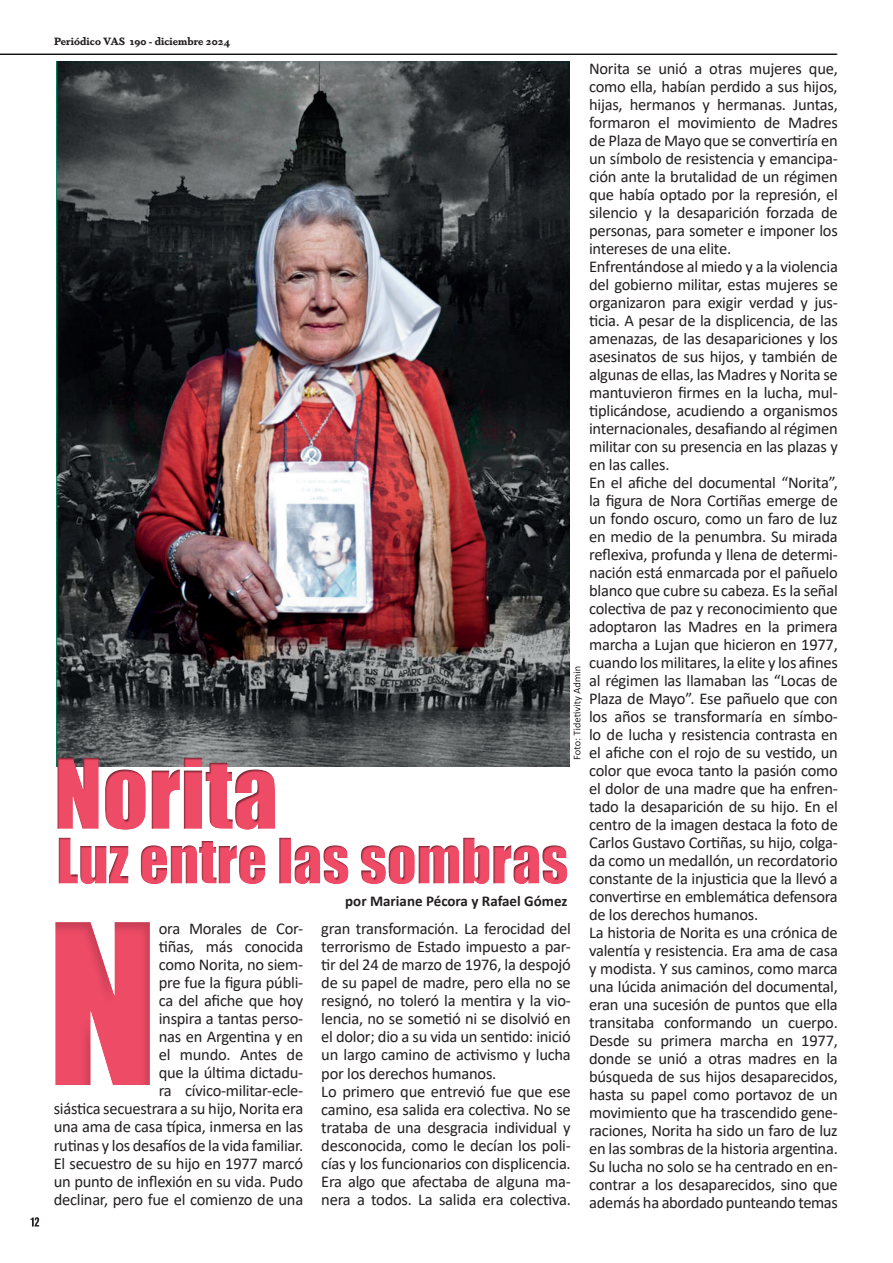
<style>
.page{position:relative;width:893px;height:1263px;background:#fff}
.page>*{position:absolute;margin:0;border:0;box-sizing:border-box;transform-origin:0 0}
.t1{font:206.25px "Impact";color:#ee4b66}
.t2{font:16.5px/18px "Calibri";letter-spacing:-.015em;color:#231f20}
.t3{font:700 15px "Calibri";color:#231f20}
.t4{font:700 10.5px "Dapifer";color:#231f20}
</style>
<div class="page">
<svg style="left:30px;top:1217px;width:9px;height:9px"></svg>
<hr style="left:0;top:54px;width:837px;height:1px;background:#09080b">
<div style="left:53px;top:832px;width:515px;height:52px;background:#231f20;opacity:.54"></div>
<img style="left:57px;top:62px;width:512px;height:704px">
<div style="left:20px;top:844px;width:430px;height:310px;background:#231f20;opacity:.18"></div>
<svg style="left:573px;top:667px;width:9px;height:92px"></svg>
<div style="left:55px;top:756px;width:221px;height:75px;background:#231f20;opacity:.54"></div>
<p class="t4" style="left:54px;top:34px;width:178px">Periódico VAS 190 - diciembre 2024</p>
<p class="t3" style="left:345px;top:890px;width:224px">por Mariane Pécora y Rafael Gómez</p>
<h1 class="t1" style="left:47px;top:844px;width:113px">N</h1>
<p class="t2" style="left:54px;top:919px;width:251px;text-align:right">ora Morales de Cor-<br>tiñas, más conocida<br>como Norita, no siem-<br>pre fue la figura públi-<br>ca del afiche que hoy<br>inspira a tantas perso-<br>nas en Argentina y en<br>el mundo. Antes de<br>que la última dictadu-<br>ra cívico-militar-ecle-<br>siástica secuestrara a su hijo, Norita era una ama de casa típica, inmersa en las rutinas y los desafíos de la vida familiar.<br>El secuestro de su hijo en 1977 marcó un punto de inflexión en su vida. Pudo declinar, pero fue el comienzo de una</p>
<p class="t2" style="left:321px;top:919px;width:251px">gran transformación. La ferocidad del terrorismo de Estado impuesto a par&shy;tir del 24 de marzo de 1976, la despojó de su papel de madre, pero ella no se resignó, no toleró la mentira y la vio&shy;lencia, no se sometió ni se disolvió en el dolor; dio a su vida un sentido: inició un largo camino de activismo y lucha por los derechos humanos.<br>Lo primero que entrevió fue que ese camino, esa salida era colectiva. No se trataba de una desgracia individual y desconocida, como le decían los poli&shy;cías y los funcionarios con displicencia.<br>Era algo que afectaba de alguna ma&shy;nera a todos. La salida era colectiva.</p>
<p class="t2" style="left:589px;top:59px;width:250px">Norita se unió a otras mujeres que, como ella, habían perdido a sus hijos, hijas, hermanos y hermanas. Juntas, formaron el movimiento de Madres de Plaza de Mayo que se convertiría en un símbolo de resistencia y emancipa&shy;ción ante la brutalidad de un régimen que había optado por la represión, el silencio y la desaparición forzada de personas, para someter e imponer los intereses de una elite.<br>Enfrentándose al miedo y a la violencia del gobierno militar, estas mujeres se organizaron para exigir verdad y jus&shy;ticia. A pesar de la displicencia, de las amenazas, de las desapariciones y los asesinatos de sus hijos, y también de algunas de ellas, las Madres y Norita se mantuvieron firmes en la lucha, mul&shy;tiplicándose, acudiendo a organismos internacionales, desafiando al régimen militar con su presencia en las plazas y en las calles.<br>En el afiche del documental “Norita”, la figura de Nora Cortiñas emerge de un fondo oscuro, como un faro de luz en medio de la penumbra. Su mirada reflexiva, profunda y llena de determi&shy;nación está enmarcada por el pañuelo blanco que cubre su cabeza. Es la señal colectiva de paz y reconocimiento que adoptaron las Madres en la primera marcha a Lujan que hicieron en 1977, cuando los militares, la elite y los afines al régimen las llamaban las “Locas de Plaza de Mayo”. Ese pañuelo que con los años se transformaría en símbo&shy;lo de lucha y resistencia contrasta en el afiche con el rojo de su vestido, un color que evoca tanto la pasión como el dolor de una madre que ha enfren&shy;tado la desaparición de su hijo. En el centro de la imagen destaca la foto de Carlos Gustavo Cortiñas, su hijo, colga&shy;da como un medallón, un recordatorio constante de la injusticia que la llevó a convertirse en emblemática defensora de los derechos humanos.<br>La historia de Norita es una crónica de valentía y resistencia. Era ama de casa y modista. Y sus caminos, como marca una lúcida animación del documental, eran una sucesión de puntos que ella transitaba conformando un cuerpo.<br>Desde su primera marcha en 1977, donde se unió a otras madres en la búsqueda de sus hijos desaparecidos, hasta su papel como portavoz de un movimiento que ha trascendido gene&shy;raciones, Norita ha sido un faro de luz en las sombras de la historia argentina.<br>Su lucha no solo se ha centrado en en&shy;contrar a los desaparecidos, sino que además ha abordado punteando temas</p>
</div>
